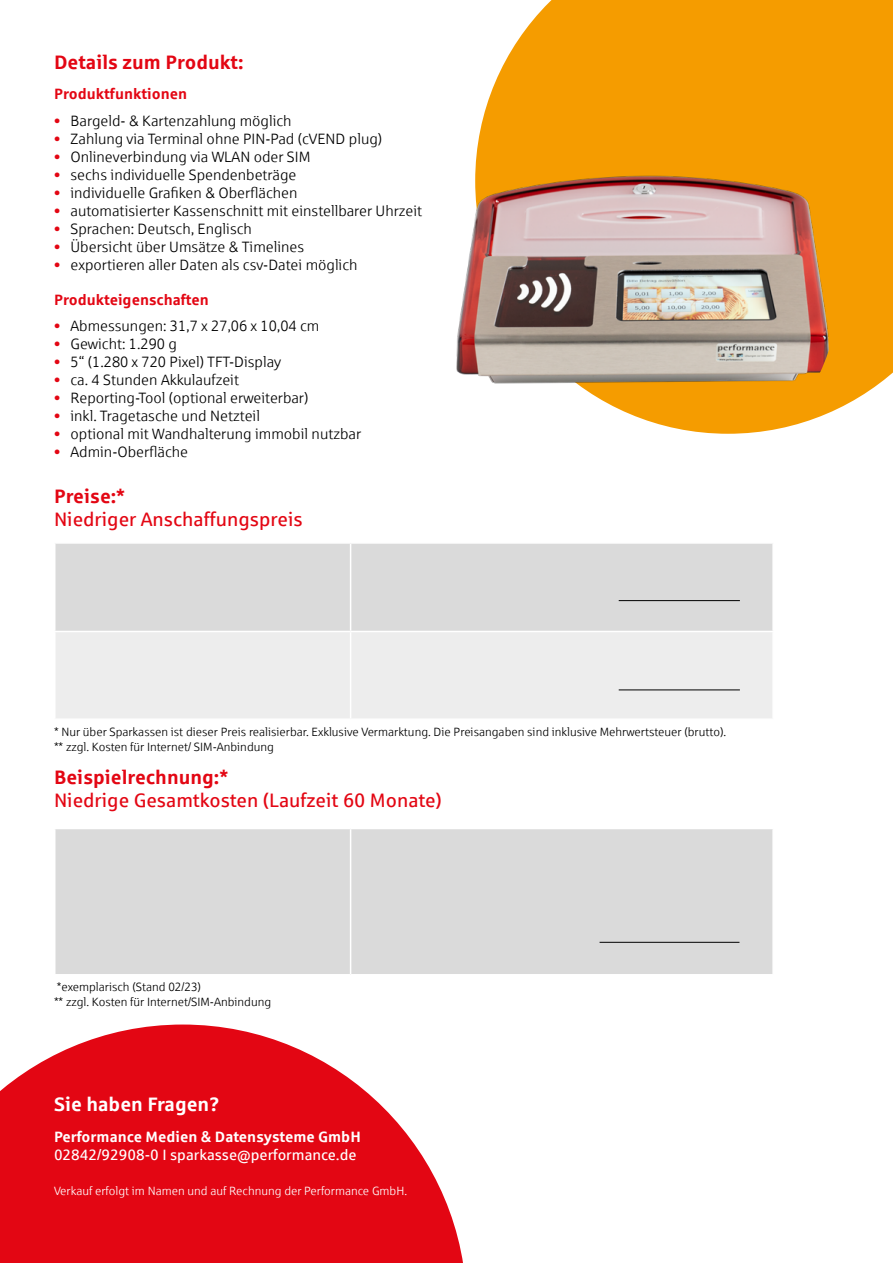
<style>
.page{position:relative;width:893px;height:1263px;background:#fff}
.page>*{position:absolute;margin:0;border:0;box-sizing:border-box;transform-origin:0 0}
.t1{font:19.5px "Sparkasse Rg";color:#e30613}
.t2{font:700 19.5px "Sparkasse Rg";color:#e30613}
.t3{font:700 19.5px "Sparkasse Rg";color:#fff}
.t4{font:15px "Sparkasse Lt";color:#000}
.t5{font:15px "Sparkasse Rg";color:#fff}
.t6{font:700 15px "Sparkasse Rg";color:#e30613}
.t7{font:700 15px "Sparkasse Rg";color:#fff}
.t8{font:12px/14.4px "Sparkasse Lt";color:#000}
.t9{font:12px "Sparkasse Lt";color:#fff}
.s1{color:#e30613}
</style>
<div class="page">
<svg style="left:0;top:1024px;width:463px;height:239px;fill:#e30613"></svg>
<div style="left:56px;top:544px;width:716px;height:87px;background:#dadada"></div>
<div style="left:56px;top:632px;width:716px;height:86px;background:#ededed"></div>
<hr style="left:350px;top:544px;width:1px;height:87px;background:#fff">
<hr style="left:350px;top:632px;width:1px;height:86px;background:#fff">
<div style="left:56px;top:829px;width:716px;height:145px;background:#dadada"></div>
<hr style="left:350px;top:829px;width:1px;height:145px;background:#fff">
<div style="left:494px;top:0;width:399px;height:408px;background:#f59c00"></div>
<img style="left:456px;top:85px;width:383px;height:349px">
<hr style="left:619px;top:689px;width:121px;height:1px;background:#000">
<hr style="left:619px;top:600px;width:121px;height:1px;background:#000">
<hr style="left:600px;top:942px;width:139px;height:1px;background:#000">
<h1 class="t2" style="left:54px;top:49px;width:191px">Details zum Produkt:</h1>
<p class="t6" style="left:54px;top:84px;width:135px">Produktfunktionen</p>
<p class="t4" style="left:54px;top:112px;width:239px"><span class="s1">•</span> Bargeld- &amp; Kartenzahlung möglich</p>
<p class="t4" style="left:54px;top:130px;width:330px"><span class="s1">•</span> Zahlung via Terminal ohne PIN-Pad (cVEND plug)</p>
<p class="t4" style="left:54px;top:148px;width:258px"><span class="s1">•</span> Onlineverbindung via WLAN oder SIM</p>
<p class="t4" style="left:54px;top:166px;width:244px"><span class="s1">•</span> sechs individuelle Spendenbeträge</p>
<p class="t4" style="left:54px;top:184px;width:245px"><span class="s1">•</span> individuelle Grafiken &amp; Oberflächen</p>
<p class="t4" style="left:54px;top:202px;width:370px"><span class="s1">•</span> automatisierter Kassenschnitt mit einstellbarer Uhrzeit</p>
<p class="t4" style="left:54px;top:220px;width:199px"><span class="s1">•</span> Sprachen: Deutsch, Englisch</p>
<p class="t4" style="left:54px;top:238px;width:252px"><span class="s1">•</span> Übersicht über Umsätze &amp; Timelines</p>
<p class="t4" style="left:54px;top:256px;width:305px"><span class="s1">•</span> exportieren aller Daten als csv-Datei möglich</p>
<p class="t6" style="left:54px;top:290px;width:156px">Produkteigenschaften</p>
<p class="t4" style="left:54px;top:317px;width:267px"><span class="s1">•</span> Abmessungen: 31,7 x 27,06 x 10,04 cm</p>
<p class="t4" style="left:54px;top:335px;width:125px"><span class="s1">•</span> Gewicht: 1.290 g</p>
<p class="t4" style="left:54px;top:353px;width:229px"><span class="s1">•</span> 5“ (1.280 x 720 Pixel) TFT-Display</p>
<p class="t4" style="left:54px;top:371px;width:187px"><span class="s1">•</span> ca. 4 Stunden Akkulaufzeit</p>
<p class="t4" style="left:54px;top:389px;width:256px"><span class="s1">•</span> Reporting-Tool (optional erweiterbar)</p>
<p class="t4" style="left:54px;top:407px;width:207px"><span class="s1">•</span> inkl. Tragetasche und Netzteil</p>
<p class="t4" style="left:54px;top:425px;width:309px"><span class="s1">•</span> optional mit Wandhalterung immobil nutzbar</p>
<p class="t4" style="left:54px;top:443px;width:136px"><span class="s1">•</span> Admin-Oberfläche</p>
<h1 class="t2" style="left:54px;top:484px;width:73px">Preise:*</h1>
<h1 class="t1" style="left:54px;top:508px;width:250px">Niedriger Anschaffungspreis</h1>
<p class="t8" style="left:54px;top:724px;width:674px">* Nur über Sparkassen ist dieser Preis realisierbar. Exklusive Vermarktung. Die Preisangaben sind inklusive Mehrwertsteuer (brutto). ** zzgl. Kosten für Internet/ SIM-Anbindung</p>
<h1 class="t2" style="left:54px;top:764px;width:176px">Beispielrechnung:*</h1>
<h1 class="t1" style="left:54px;top:788px;width:389px">Niedrige Gesamtkosten (Laufzeit 60 Monate)</h1>
<p class="t8" style="left:54px;top:980px;width:219px">*exemplarisch (Stand 02/23)<br>** zzgl. Kosten für Internet/SIM-Anbindung</p>
<h1 class="t3" style="left:54px;top:1091px;width:167px">Sie haben Fragen?</h1>
<p class="t7" style="left:54px;top:1127px;width:308px">Performance Medien &amp; Datensysteme GmbH</p>
<p class="t5" style="left:54px;top:1145px;width:304px">02842/92908-0 I sparkasse@performance.de</p>
<p class="t9" style="left:54px;top:1183px;width:355px">Verkauf erfolgt im Namen und auf Rechnung der Performance GmbH.</p>
</div>
